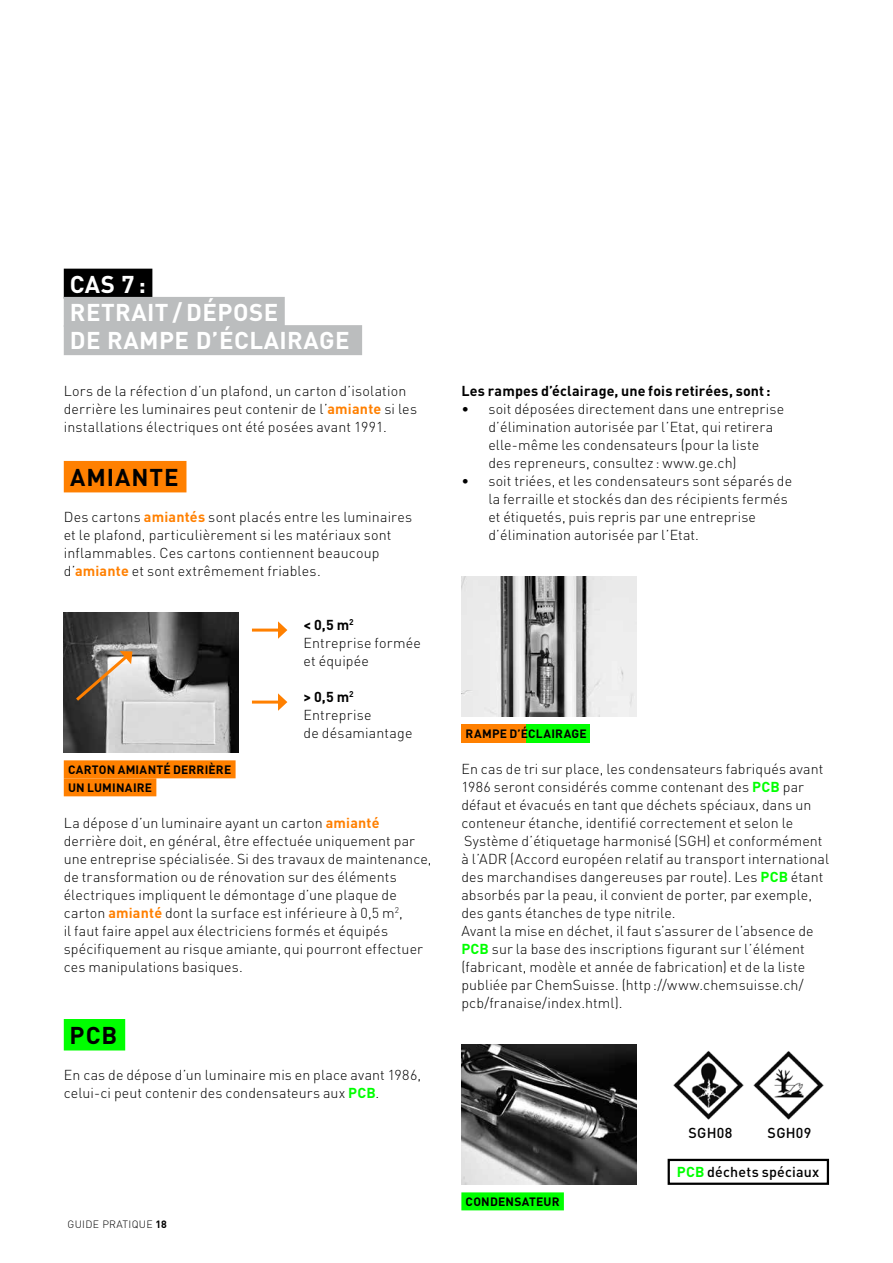
<style>
.page{position:relative;width:893px;height:1263px;background:#fff}
.page>*{position:absolute;margin:0;border:0;box-sizing:border-box;transform-origin:0 0}
.t1{font:700 24px/28.2px "DIN";letter-spacing:.02em;color:#fff}
.t2{font:700 24px "DIN Pro";letter-spacing:.04em;color:#000}
.t3{font:300 14.25px/18px "DIN Pro";letter-spacing:.01em;color:#000}
.t4{font:700 14.25px "DIN Pro";letter-spacing:.01em;color:#000}
.t5{font:500 14.25px "DIN";letter-spacing:.02em;color:#000}
.t6{font:700 12px/18px "DIN";letter-spacing:.015em;color:#000}
.t7{font:300 10.5px "DIN Pro";letter-spacing:.03em;color:#000}
.s1{font-weight:700;color:#ff8000}
.s2{font-weight:700}
.s3{font-weight:700;color:#0f0}
.s4{font-family:"DIN Pro";font-weight:700;color:#0f0}
</style>
<div class="page">
<img style="left:64px;top:612px;width:175px;height:141px">
<div style="left:64px;top:760px;width:172px;height:18px;background:#ff8000"></div>
<div style="left:64px;top:778px;width:92px;height:18px;background:#ff8000"></div>
<div style="left:461px;top:1192px;width:103px;height:18px;background:#0f0"></div>
<img style="left:461px;top:1044px;width:175px;height:141px">
<img style="left:673px;top:1050px;width:71px;height:70px">
<img style="left:753px;top:1051px;width:71px;height:69px">
<div style="left:668px;top:1159px;width:161px;height:26px;border:2px solid #000"></div>
<div style="left:526px;top:724px;width:64px;height:18px;background:#0f0"></div>
<div style="left:461px;top:724px;width:65px;height:18px;background:#ff8000"></div>
<img style="left:461px;top:576px;width:175px;height:141px">
<svg style="left:73px;top:651px;width:59px;height:53px;background:#8e8378"></svg>
<hr style="left:252px;top:629px;width:29px;height:3px;background:#ff8000">
<svg style="left:278px;top:621px;width:9px;height:18px"></svg>
<hr style="left:252px;top:701px;width:29px;height:3px;background:#ff8000">
<svg style="left:278px;top:693px;width:9px;height:18px"></svg>
<div style="left:64px;top:269px;width:88px;height:30px;background:#000"></div>
<div style="left:64px;top:297px;width:221px;height:30px;background:#bbbdbe"></div>
<div style="left:64px;top:325px;width:298px;height:30px;background:#bbbdbe"></div>
<div style="left:64px;top:461px;width:122px;height:31px;background:#ff8000"></div>
<div style="left:64px;top:1019px;width:61px;height:31px;background:#0f0"></div>
<h1 class="t1" style="left:70px;top:269px;width:281px">CAS 7:<br>RETRAIT / DÉPOSE<br>DE RAMPE D’ÉCLAIRAGE</h1>
<p class="t3" style="left:64px;top:381px;width:355px">Lors de la réfection d’un plafond, un carton d’isolation derrière les luminaires peut contenir de l’<span class="s1">amiante</span> si les installations électriques ont été posées avant 1991.</p>
<h1 class="t2" style="left:70px;top:457px;width:110px">amiante</h1>
<p class="t3" style="left:64px;top:507px;width:350px">Des cartons <span class="s1">amiantés</span> sont placés entre les luminaires et le plafond, particulièrement si les matériaux sont inflammables. Ces cartons contiennent beaucoup d’<span class="s1">amiante</span> et sont extrêmement friables.</p>
<p class="t6" style="left:68px;top:760px;width:165px">CARTON AMIANTÉ DERRIÈRE<br>UN LUMINAIRE</p>
<p class="t3" style="left:303px;top:615px;width:119px"><span class="s2">&lt; 0,5 m</span><sup>2<br></sup>Entreprise formée et équipée</p>
<p class="t3" style="left:303px;top:687px;width:110px"><span class="s2">&gt; 0,5 m</span><sup>2<br></sup>Entreprise<br>de désamiantage</p>
<p class="t3" style="left:64px;top:813px;width:369px">La dépose d’un luminaire ayant un carton <span class="s1">amianté </span>derrière doit, en général, être effectuée uniquement par une entreprise spécialisée. Si des travaux de maintenance, de transformation ou de rénovation sur des éléments électriques impliquent le démontage d’une plaque de carton <span class="s1">amianté</span> dont la surface est inférieure à 0,5 m<sup>2</sup>,<br>il faut faire appel aux électriciens formés et équipés spécifiquement au risque amiante, qui pourront effectuer ces manipulations basiques.</p>
<h1 class="t2" style="left:70px;top:1015px;width:49px">PCB</h1>
<p class="t3" style="left:64px;top:1065px;width:359px">En cas de dépose d’un luminaire mis en place avant 1986, celui-ci peut contenir des condensateurs aux <span class="s3">PCB</span>.</p>
<p class="t7" style="left:68px;top:1216px;width:101px">GUIDE PRATIQUE <span class="s2">18</span></p>
<p class="t4" style="left:461px;top:379px;width:311px">Les rampes d’éclairage, une fois retirées, sont:</p>
<p class="t3" style="left:488px;top:399px;width:297px;text-indent:-27px">• soit déposées directement dans une entreprise d’élimination autorisée par l’Etat, qui retirera elle-même les condensateurs (pour la liste des repreneurs, consultez : www.ge.ch)</p>
<p class="t3" style="left:488px;top:471px;width:305px;text-indent:-27px">• soit triées, et les condensateurs sont séparés de la ferraille et stockés dan des récipients fermés et étiquetés, puis repris par une entreprise d’élimination autorisée par l’Etat.</p>
<p class="t6" style="left:466px;top:724px;width:123px">RAMPE D’ÉCLAIRAGE</p>
<p class="t3" style="left:461px;top:759px;width:369px">En cas de tri sur place, les condensateurs fabriqués avant 1986 seront considérés comme contenant des <span class="s3">PCB</span> par défaut et évacués en tant que déchets spéciaux, dans un conteneur étanche, identifié correctement et selon le Système d’étiquetage harmonisé (SGH) et conformément à l’ADR (Accord européen relatif au transport international des marchandises dangereuses par route). Les <span class="s3">PCB</span> étant absorbés par la peau, il convient de porter, par exemple, des gants étanches de type nitrile.<br>Avant la mise en déchet, il faut s’assurer de l’absence de <span class="s3">PCB</span> sur la base des inscriptions figurant sur l’élément (fabricant, modèle et année de fabrication) et de la liste publiée par ChemSuisse. (http://www.chemsuisse.ch/ pcb/franaise/index.html).</p>
<p class="t6" style="left:466px;top:1192px;width:95px">CONDENSATEUR</p>
<p class="t5" style="left:688px;top:1123px;width:45px">SGH08</p>
<p class="t5" style="left:768px;top:1123px;width:45px">SGH09</p>
<p class="t5" style="left:677px;top:1163px;width:144px"><span class="s4">PCB</span> déchets spéciaux</p>
</div>
